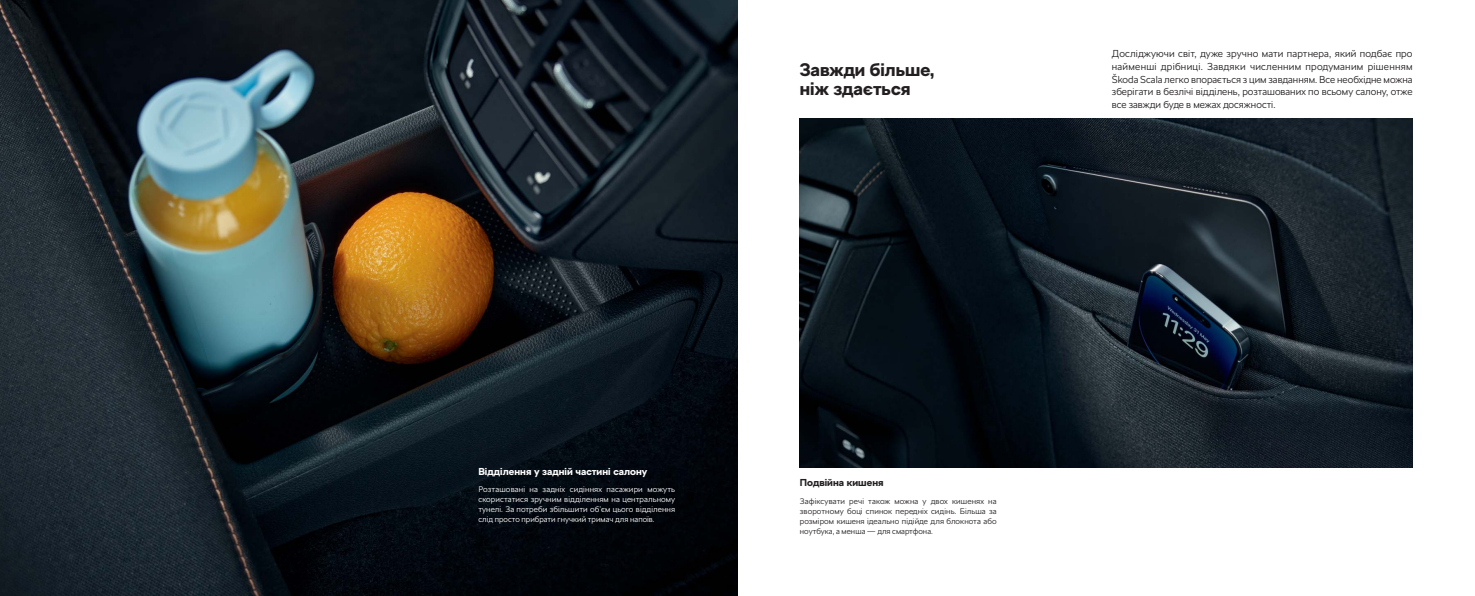
<style>
.page{position:relative;width:1475px;height:596px;background:#fff}
.page>*{position:absolute;margin:0;border:0;box-sizing:border-box;transform-origin:0 0}
.t1{font:700 18px/19px "SKODA Next";color:#231f20}
.t2{font:300 10px/12.5px "SKODA Next";letter-spacing:.005em;color:#231f20;text-align:justify}
.t3{font:700 10px "SKODA Next";letter-spacing:.005em;color:#fff}
.t4{font:700 10px "SKODA Next";letter-spacing:.005em;color:#231f20}
.t5{font:300 8px/10px "SKODA Next";letter-spacing:.005em;color:#fff;text-align:justify}
.t6{font:300 8px/10px "SKODA Next";letter-spacing:.005em;color:#231f20;text-align:justify}
</style>
<div class="page">
<img style="left:799px;top:119px;width:613px;height:348px">
<img style="left:0;top:0;width:737px;height:595px">
<h1 class="t1" style="left:799px;top:62px;width:136px">Завжди більше, ніж здається</h1>
<p class="t2" style="left:1111px;top:49px;width:302px">Досліджуючи світ, дуже зручно мати партнера, який подбає про найменші дрібниці. Завдяки численним продуманим рішенням Škoda Scala легко впорається з цим завданням. Все необхідне можна зберігати в безлічі відділень, розташованих по всьому салону, отже все завжди буде в межах досяжності.</p>
<p class="t3" style="left:478px;top:467px;width:170px">Відділення у задній частині салону</p>
<p class="t5" style="left:478px;top:485px;width:198px">Розташовані на задніх сидіннях пасажири можуть скористатися зручним відділенням на центральному тунелі. За потреби збільшити об’єм цього відділення слід просто прибрати гнучкий тримач для напоїв.</p>
<p class="t4" style="left:799px;top:478px;width:85px">Подвійна кишеня</p>
<p class="t6" style="left:799px;top:496px;width:198px">Зафіксувати речі також можна у двох кишенях на зворотному боці спинок передніх сидінь. Більша за розміром кишеня ідеально підійде для блокнота або ноутбука, а менша — для смартфона.</p>
</div>
